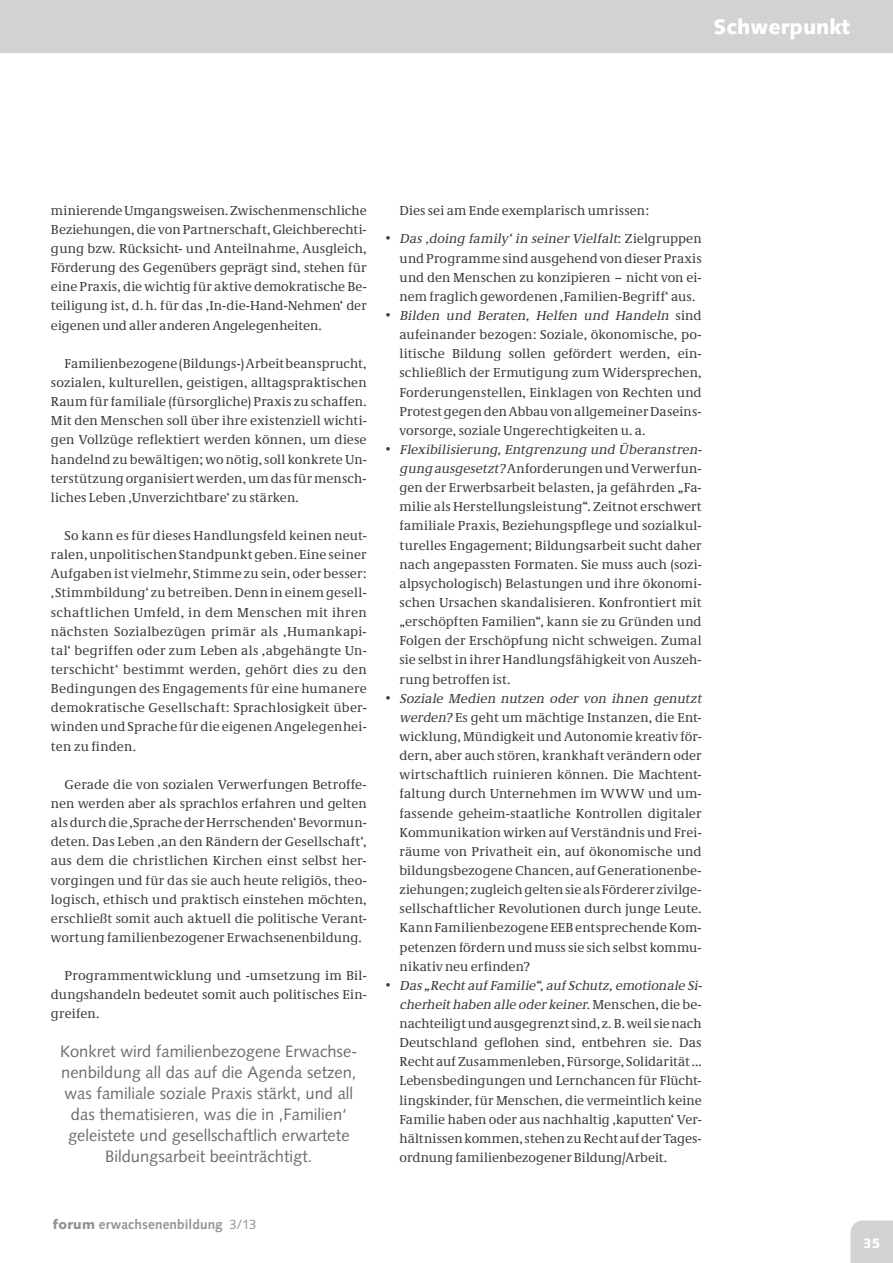
<style>
.page{position:relative;width:893px;height:1263px;background:#fff}
.page>*{position:absolute;margin:0;border:0;box-sizing:border-box;transform-origin:0 0}
.t1{font:900 21px "Syntax LT Std";color:#fff}
.t2{font:16.5px/21px "Syntax LT Std";color:#6c6d70;text-align:center}
.t3{font:13.5px/19.2px "Neue Demos";letter-spacing:.01em;color:#3e3e3f;text-align:justify}
.t4{font:700 13.5px "Syntax LT Std";letter-spacing:.01em;color:#929497}
.t5{font:900 13.5px "Syntax LT Std";color:#fff}
.s1{font-style:italic}
.s2{font-weight:900}
.s3{font-weight:400}
</style>
<div class="page">
<div style="left:0;top:0;width:893px;height:52px;background:#d1d2d4"></div>
<div style="left:850px;top:1220px;width:43px;height:43px;background:#d1d2d4"></div>
<h1 class="t1" style="left:713px;top:14px;width:138px">Schwerpunkt</h1>
<p class="t3" style="left:51px;top:202px;width:317px">minierende Umgangsweisen. Zwischenmenschliche Beziehungen, die von Partnerschaft, Gleichberechti&shy;gung bzw. Rücksicht- und Anteilnahme, Ausgleich, Förderung des Gegenübers geprägt sind, stehen für eine Praxis, die wichtig für aktive demokratische Be&shy;teiligung ist, d. h. für das ‚In-die-Hand-Nehmen‘ der eigenen und aller anderen Angelegenheiten.</p>
<p class="t3" style="left:51px;top:355px;width:317px;text-indent:14px">Familienbezogene (Bildungs-) Arbeit beansprucht, sozialen, kulturellen, geistigen, alltagspraktischen Raum für familiale (fürsorgliche) Praxis zu schaffen.<br>Mit den Menschen soll über ihre existenziell wichti&shy;gen Vollzüge reflektiert werden können, um diese handelnd zu bewältigen; wo nötig, soll konkrete Un&shy;terstützung organisiert werden, um das für mensch&shy;liches Leben ‚Unverzichtbare‘ zu stärken.</p>
<p class="t3" style="left:51px;top:527px;width:317px;text-indent:14px">So kann es für dieses Handlungsfeld keinen neut&shy;ralen, unpolitischen Standpunkt geben. Eine seiner Aufgaben ist vielmehr, Stimme zu sein, oder besser: ‚Stimmbildung‘ zu betreiben. Denn in einem gesell&shy;schaftlichen Umfeld, in dem Menschen mit ihren nächsten Sozialbezügen primär als ‚Humankapi&shy;tal‘ begriffen oder zum Leben als ‚abgehängte Un&shy;terschicht‘ bestimmt werden, gehört dies zu den Bedingungen des Engagements für eine humanere demokratische Gesellschaft: Sprachlosigkeit über&shy;winden und Sprache für die eigenen Angelegenhei&shy;ten zu finden.</p>
<p class="t3" style="left:51px;top:776px;width:317px;text-indent:14px">Gerade die von sozialen Verwerfungen Betroffe&shy;nen werden aber als sprachlos erfahren und gelten als durch die ‚Sprache der Herrschenden‘ Bevormun&shy;deten. Das Leben ‚an den Rändern der Gesellschaft‘, aus dem die christlichen Kirchen einst selbst her&shy;vorgingen und für das sie auch heute religiös, theo&shy;logisch, ethisch und praktisch einstehen möchten, erschließt somit auch aktuell die politische Verant&shy;wortung familienbezogener Erwachsenenbildung.</p>
<p class="t3" style="left:51px;top:967px;width:317px;text-indent:14px">Programmentwicklung und -umsetzung im Bil&shy;dungshandeln bedeutet somit auch politisches Ein&shy;greifen.</p>
<p class="t2" style="left:60px;top:1040px;width:299px">Konkret wird familienbezogene Erwachse&shy;nenbildung all das auf die Agenda setzen, was familiale soziale Praxis stärkt, und all das thematisieren, was die in ‚Familien‘ geleistete und gesellschaftlich erwartete Bildungsarbeit beeinträchtigt.</p>
<p class="t3" style="left:399px;top:202px;width:251px">Dies sei am Ende exemplarisch umrissen:</p>
<p class="t3" style="left:399px;top:231px;width:304px;text-indent:-14px">• <span class="s1">Das ‚doing family ‘ in seiner Vielfalt</span>: Z ie lg r upp e n und Programme sind ausgehend von dieser Praxis und den Menschen zu konzipieren – nicht von ei&shy;nem fraglich gewordenen ‚Familien-Begriff‘ aus.</p>
<p class="t3" style="left:399px;top:307px;width:304px;text-indent:-14px">• <span class="s1">Bilden und Beraten, Helfen und Handeln</span> s i n d aufeinander bezogen: Soziale, ökonomische, po&shy;litische Bildung sollen gefördert werden, ein&shy;schließlich der Ermutigung zum Widersprechen, Forderungenstellen, Einklagen von Rechten und Protest gegen den Abbau von allgemeiner Daseins&shy;vorsorge, soziale Ungerechtigkeiten u. a.</p>
<p class="t3" style="left:399px;top:441px;width:306px;text-align:left;text-indent:-14px">• <span class="s1">Flexibilisierung, Entgrenzung und Überanstren&shy;gung ausgesetzt?</span> Anforderungen und Verwerfun&shy;gen der Erwerbsarbeit belasten, ja gefährden „Fa&shy;milie als Herstellungsleistung“. Zeitnot erschwert familiale Praxis, Beziehungspflege und sozialkul&shy;turelles Engagement; Bildungsarbeit sucht daher nach angepassten Formaten. Sie muss auch (sozi&shy;alpsychologisch) Belastungen und ihre ökonomi&shy;schen Ursachen skandalisieren. Konfrontiert mit „erschöpften Familien“, kann sie zu Gründen und Folgen der Erschöpfung nicht schweigen. Zumal sie selbst in ihrer Handlungsfähigkeit von Auszeh&shy;rung betroffen ist.</p>
<p class="t3" style="left:399px;top:690px;width:306px;text-align:left;text-indent:-14px">• <span class="s1">Soziale Medien nutzen oder von ihnen genutzt werden?</span> Es geht um mächtige Instanzen, die Ent&shy;wicklung, Mündigkeit und Autonomie kreativ för&shy;dern, aber auch stören, krankhaft verändern oder wirtschaftlich ruinieren können. Die Machtent&shy;faltung durch Unternehmen im WWW und um&shy;fassende geheim-staatliche Kontrollen digitaler Kommunikation wirken auf Verständnis und Frei&shy;räume von Privatheit ein, auf ökonomische und bildungsbezogene Chancen, auf Generationenbe&shy;ziehungen; zugleich gelten sie als Förderer zivilge&shy;sellschaftlicher Revolutionen durch junge Leute.<br>Kann Familienbezogene EEB entsprechende Kom&shy;petenzen fördern und muss sie sich selbst kommu&shy;nikativ neu erfinden?</p>
<p class="t3" style="left:399px;top:977px;width:306px;text-align:left;text-indent:-14px">• <span class="s1">Das „Recht aufFamilie“,aufSchutz,emotionale Si&shy;cherheit haben alle oder keiner</span>. M e n s c h e n , d i e b e - nachteiligt und ausgegrenzt sind, z. B. weil sie nach Deutschland geflohen sind, entbehren sie. Das Recht auf Zusammenleben, Fürsorge, Solidarität … Lebensbedingungen und Lernchancen für Flücht&shy;lingskinder, für Menschen, die vermeintlich keine Familie haben oder aus nachhaltig ‚kaputten‘ Ver&shy;hältnissen kommen, stehen zu Recht auf der Tages&shy;ordnung familienbezogener Bildung/Arbeit.</p>
<p class="t4" style="left:53px;top:1216px;width:205px"><span class="s2">forum</span> erwachsenenbildung <span class="s3">3/13</span></p>
<p class="t5" style="left:863px;top:1235px;width:19px">35</p>
</div>
